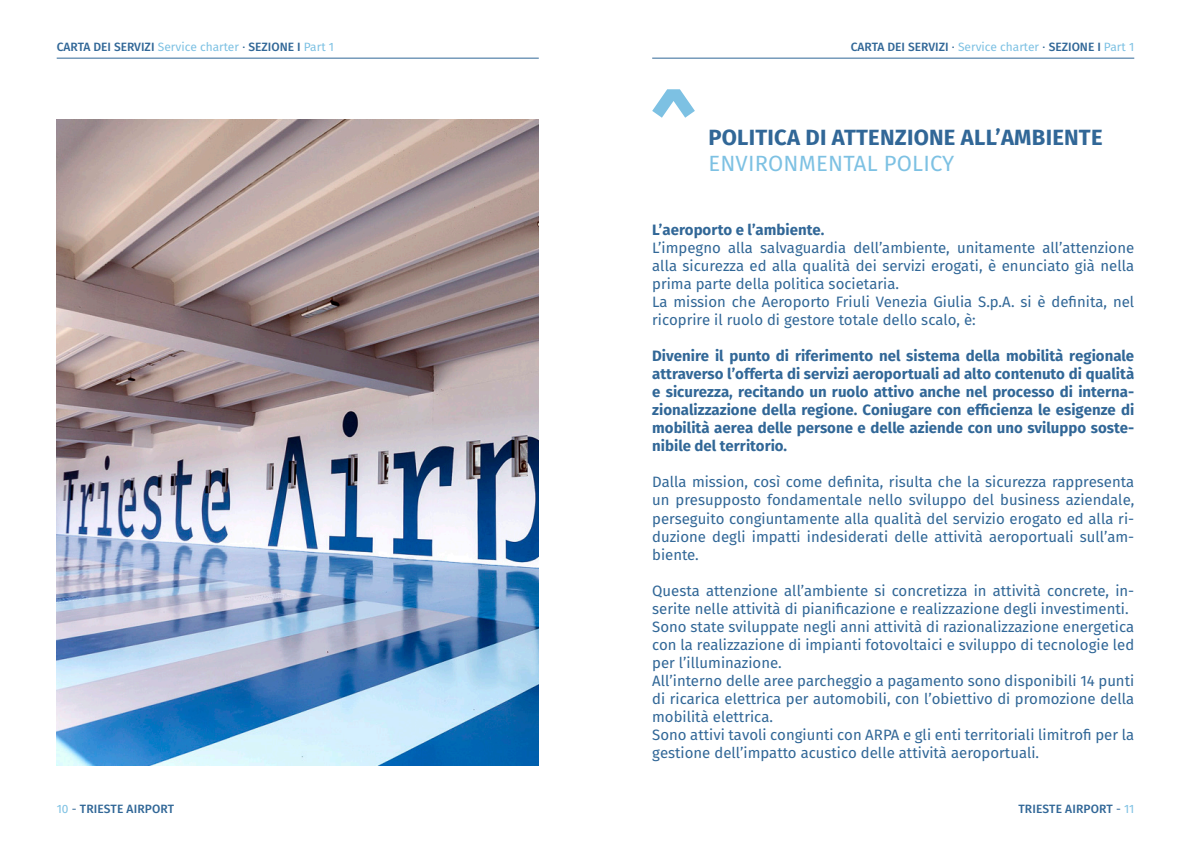
<style>
.page{position:relative;width:1191px;height:851px;background:#fff}
.page>*{position:absolute;margin:0;border:0;box-sizing:border-box;transform-origin:0 0}
.t1{font:700 22px "Fira Sans";letter-spacing:.01em;color:#316797}
.t2{font:22px "Fira Sans";letter-spacing:.01em;color:#7dc1e3}
.t3{font:15px/18px "Fira Sans";color:#316797;text-align:justify}
.t4{font:700 15px/18px "Fira Sans";color:#316797;text-align:justify}
.t5{font:500 12px "Fira Sans";color:#316797}
.s1{font-weight:400;color:#7dc1e3}
.s2{font-weight:400}
</style>
<div class="page">
<hr style="left:652px;top:58px;width:482px;height:1px;background:#316797">
<hr style="left:57px;top:58px;width:482px;height:1px;background:#316797">
<svg style="left:652px;top:89px;width:43px;height:29px"></svg>
<img style="left:57px;top:119px;width:482px;height:646px">
<p class="t5" style="left:57px;top:37px;width:279px">CARTA DEI SERVIZI <span class="s1">Service charter</span> <span class="s2">∙</span> SEZIONE I <span class="s1">Part 1</span></p>
<p class="t5" style="left:851px;top:37px;width:285px">CARTA DEI SERVIZI <span class="s2">∙</span> <span class="s1">Service charter</span> <span class="s2">∙</span> SEZIONE I <span class="s1">Part 1</span></p>
<p class="t1" style="left:708px;top:119px;width:396px">POLITICA DI ATTENZIONE ALL’AMBIENTE</p>
<p class="t2" style="left:708px;top:147px;width:247px">ENVIRONMENTAL POLICY</p>
<p class="t4" style="left:652px;top:220px;width:173px">L’aeroporto e l’ambiente.</p>
<p class="t3" style="left:652px;top:238px;width:483px">L’impegno alla salvaguardia dell’ambiente, unitamente all’attenzione alla sicurezza ed alla qualità dei servizi erogati, è enunciato già nella prima parte della politica societaria.</p>
<p class="t3" style="left:652px;top:292px;width:483px">La mission che Aeroporto Friuli Venezia Giulia S.p.A. si è definita, nel ricoprire il ruolo di gestore totale dello scalo, è:</p>
<p class="t4" style="left:652px;top:346px;width:483px">Divenire il punto di riferimento nel sistema della mobilità regionale attraverso l’offerta di servizi aeroportuali ad alto contenuto di qualità e sicurezza, recitando un ruolo attivo anche nel processo di interna&shy;zionalizzazione della regione. Coniugare con efficienza le esigenze di mobilità aerea delle persone e delle aziende con uno sviluppo soste&shy;nibile del territorio.</p>
<p class="t3" style="left:652px;top:472px;width:483px">Dalla mission, così come definita, risulta che la sicurezza rappresenta un presupposto fondamentale nello sviluppo del business aziendale, perseguito congiuntamente alla qualità del servizio erogato ed alla ri&shy;duzione degli impatti indesiderati delle attività aeroportuali sull’am&shy;biente.</p>
<p class="t3" style="left:652px;top:580px;width:483px">Questa attenzione all’ambiente si concretizza in attività concrete, in&shy;serite nelle attività di pianificazione e realizzazione degli investimenti.</p>
<p class="t3" style="left:652px;top:616px;width:483px">Sono state sviluppate negli anni attività di razionalizzazione energetica con la realizzazione di impianti fotovoltaici e sviluppo di tecnologie led per l’illuminazione.</p>
<p class="t3" style="left:652px;top:670px;width:483px">All’interno delle aree parcheggio a pagamento sono disponibili 14 punti di ricarica elettrica per automobili, con l’obiettivo di promozione della mobilità elettrica.</p>
<p class="t3" style="left:652px;top:724px;width:483px">Sono attivi tavoli congiunti con ARPA e gli enti territoriali limitrofi per la gestione dell’impatto acustico delle attività aeroportuali.</p>
<p class="t5" style="left:57px;top:798px;width:119px"><span class="s1">10</span> <span class="s2">-</span> TRIESTE AIRPORT</p>
<p class="t5" style="left:1018px;top:798px;width:117px">TRIESTE AIRPORT <span class="s2">-</span> <span class="s1">11</span></p>
</div>
